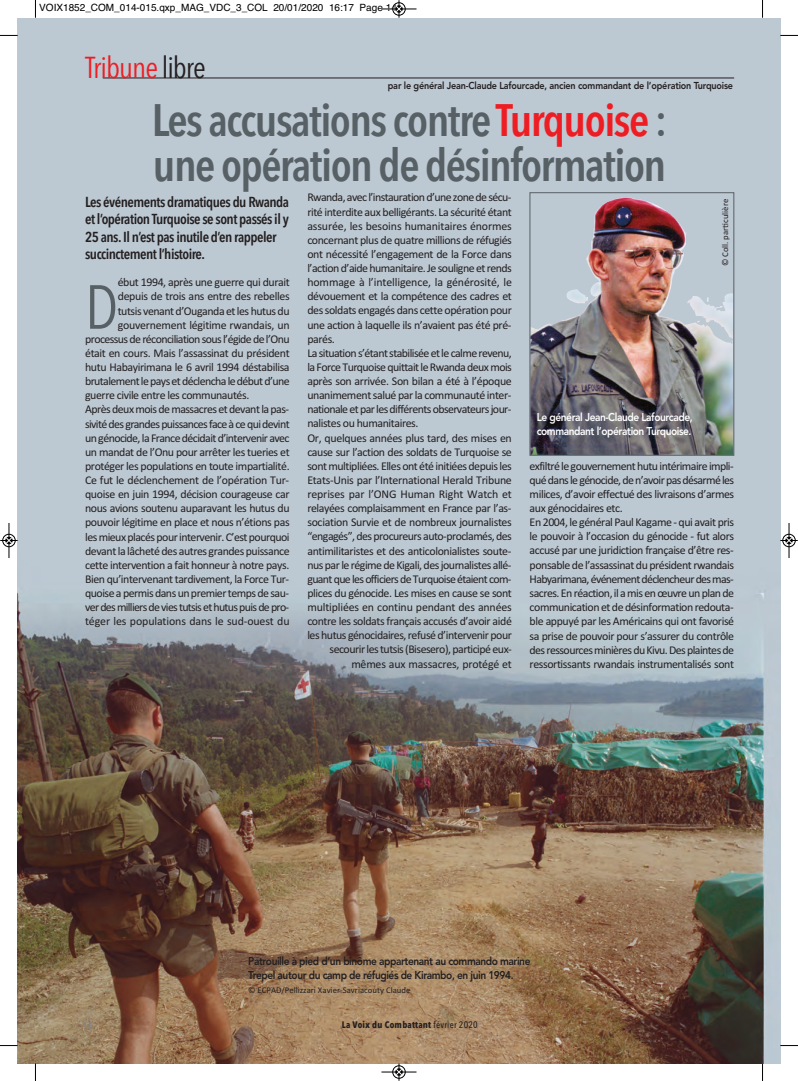
<style>
.page{position:relative;width:798px;height:1081px;background:#fff}
.page>*{position:absolute;margin:0;border:0;box-sizing:border-box;transform-origin:0 0}
.t1{font:61.5px "Avenir Next Condensed";color:#576065}
.t2{font:600 45px "Avenir Next Condensed";letter-spacing:-.035em;color:#576065}
.t3{font:30px "Avenir Next Condensed";letter-spacing:-.035em;color:#ee1d23}
.t4{font:600 14.38px/17.5px "Avenir Next Condensed";letter-spacing:-.035em;color:#231f20}
.t5{font:11.88px/14.1px "Calibri";letter-spacing:-.035em;color:#231f20;text-align:justify}
.t6{font:800 11.25px/14.1px "Avenir";letter-spacing:-.04em;color:#231f20;scale:.9 1}
.t7{font:800 11.25px "Avenir";letter-spacing:-.04em;color:#fff;scale:.9 1}
.t8{font:500 11.25px "Avenir Next Condensed";color:#808285}
.t9{font:800 10px "Avenir";letter-spacing:-.02em;color:#231f20;scale:.9 1}
.t10{font:10px "Helvetica";color:#000}
.t11{font:700 9.38px "Avenir Next Condensed";letter-spacing:.025em;color:#231f20}
.t12{font:8.75px "Calibri";color:#231f20}
.s1{color:#231f20}
.s2{color:#ee1d23}
.s3{font-weight:500}
</style>
<div class="page">
<img style="left:18px;top:18px;width:762px;height:1045px">
<hr style="left:103px;top:78px;width:630px;height:1px;background:#231f20">
<img style="left:531px;top:198px;width:200px;height:255px">
<div style="left:529px;top:192px;width:204px;height:263px;border:1px solid #576065"></div>
<svg style="left:35px;top:0;width:1px;height:18px"></svg>
<svg style="left:0;top:35px;width:18px;height:1px"></svg>
<svg style="left:762px;top:0;width:1px;height:18px"></svg>
<svg style="left:780px;top:35px;width:17px;height:1px"></svg>
<svg style="left:35px;top:1063px;width:1px;height:18px"></svg>
<svg style="left:0;top:1045px;width:18px;height:1px"></svg>
<svg style="left:761px;top:1063px;width:2px;height:18px"></svg>
<svg style="left:780px;top:1045px;width:17px;height:1px"></svg>
<div style="left:392px;top:2px;width:13px;height:14px;border:1px solid #fff;border-radius:50%"></div>
<hr style="left:381px;top:9px;width:35px;height:1px;background:#000">
<div style="left:392px;top:3px;width:13px;height:12px;border:1px solid #000;border-radius:50%"></div>
<svg style="left:395px;top:0;width:7px;height:18px"></svg>
<hr style="left:381px;top:1072px;width:35px;height:1px;background:#000">
<div style="left:392px;top:1065px;width:13px;height:13px;border:1px solid #000;border-radius:50%"></div>
<svg style="left:395px;top:1063px;width:7px;height:17px"></svg>
<div style="left:2px;top:534px;width:14px;height:13px;border:1px solid #fff;border-radius:50%"></div>
<hr style="left:9px;top:523px;width:1px;height:35px;background:#000">
<div style="left:3px;top:534px;width:12px;height:13px;border:1px solid #000;border-radius:50%"></div>
<svg style="left:0;top:537px;width:18px;height:7px"></svg>
<hr style="left:788px;top:523px;width:1px;height:35px;background:#000">
<div style="left:782px;top:534px;width:13px;height:13px;border:1px solid #000;border-radius:50%"></div>
<svg style="left:780px;top:537px;width:17px;height:7px"></svg>
<p class="t10" style="left:39px;top:4px;width:359px">VOIX1852_COM_014-015.qxp_MAG_VDC_3_COL 20/01/2020 16:17 Page 14</p>
<p class="t3" style="left:85px;top:50px;width:122px">Tribune <span class="s1">libre</span></p>
<p class="t9" style="left:387px;top:81px;width:385px">par le général Jean-Claude Lafourcade, ancien commandant de l’opération Turquoise</p>
<p class="t2" style="left:152px;top:95px;width:517px">Les accusations contre <span class="s2">Turquoise</span> :</p>
<p class="t2" style="left:153px;top:140px;width:514px">une opération de désinformation</p>
<p class="t5" style="left:307px;top:191px;width:206px">Rwanda, avec l’instauration d’une zone de sécu&shy;rité interdite aux belligérants. La sécurité étant assurée, les besoins humanitaires énormes concernant plus de quatre millions de réfugiés ont nécessité l’engagement de la Force dans l’action d’aide humanitaire. Je souligne et rends hommage à l’intelligence, la générosité, le dévouement et la compétence des cadres et des soldats engagés dans cette opération pour une action à laquelle ils n’avaient pas été pré&shy;parés.</p>
<p class="t5" style="left:307px;top:347px;width:206px">La situation s’étant stabilisée et le calme revenu, la Force Turquoise quittait le Rwanda deux mois après son arrivée. Son bilan a été à l’époque unanimement salué par la communauté inter&shy;nationale et par les différents observateurs jour&shy;nalistes ou humanitaires.</p>
<p class="t5" style="left:307px;top:431px;width:206px;text-align:right">Or, quelques années plus tard, des mises en cause sur l’action des soldats de Turquoise se sont multipliées. Elles ont été initiées depuis les Etats-Unis par l’International Herald Tribune reprises par l’ONG Human Right Watch et relayées complaisamment en France par l’as&shy;sociation Survie et de nombreux journalistes “engagés”, des procureurs auto-proclamés, des antimilitaristes et des anticolonialistes soute&shy;nus par le régime de Kigali, des journalistes allé&shy;guant que les officiers de Turquoise étaient com&shy;plices du génocide. Les mises en cause se sont multipliées en continu pendant des années contre les soldats français accusés d’avoir aidé les hutus génocidaires, refusé d’intervenir pour secourir les tutsis (Bisesero), participé eux&shy;mêmes aux massacres, protégé et</p>
<p class="t4" style="left:85px;top:193px;width:205px">Les événements dramatiques du Rwanda et l’opération Turquoise se sont passés il y 25 ans. Il n’est pas inutile d’en rappeler succinctement l’histoire.</p>
<p class="t1" style="left:85px;top:271px;width:35px">D</p>
<p class="t12" style="left:722px;top:266px;width:69px;rotate:-90deg">© Coll. particulière</p>
<p class="t5" style="left:118px;top:276px;width:173px">ébut 1994, après une guerre qui durait</p>
<p class="t5" style="left:118px;top:290px;width:173px">depuis de trois ans entre des rebelles</p>
<p class="t5" style="left:118px;top:304px;width:173px">tutsis venant d’Ouganda et les hutus du</p>
<p class="t5" style="left:118px;top:319px;width:173px">gouvernement légitime rwandais, un</p>
<p class="t5" style="left:85px;top:333px;width:206px">processus de réconciliation sous l’égide de l’Onu</p>
<p class="t5" style="left:85px;top:347px;width:206px">était en cours. Mais l’assassinat du président</p>
<p class="t5" style="left:85px;top:361px;width:206px">hutu Habayirimana le 6 avril 1994 déstabilisa</p>
<p class="t5" style="left:85px;top:375px;width:206px">brutalement le pays et déclencha le début d’une</p>
<p class="t5" style="left:85px;top:389px;width:166px">guerre civile entre les communautés.</p>
<p class="t5" style="left:85px;top:403px;width:206px">Après deux mois de massacres et devant la pas&shy;sivité des grandes puissances face à ce qui devint un génocide, la France décidait d’intervenir avec un mandat de l’Onu pour arrêter les tueries et protéger les populations en toute impartialité.<br>Ce fut le déclenchement de l’opération Tur&shy;quoise en juin 1994, décision courageuse car nous avions soutenu auparavant les hutus du pouvoir légitime en place et nous n’étions pas les mieux placés pour intervenir. C’est pourquoi devant la lâcheté des autres grandes puissance cette intervention a fait honneur à notre pays.</p>
<p class="t5" style="left:85px;top:573px;width:206px">Bien qu’intervenant tardivement, la Force Tur&shy;quoise a permis dans un premier temps de sau&shy;ver des milliers de vies tutsis et hutus puis de pro&shy;téger les populations dans le sud-ouest du</p>
<p class="t7" style="left:536px;top:412px;width:175px">Le général Jean-Claude Lafourcade,</p>
<p class="t7" style="left:536px;top:426px;width:173px">commandant l’opération Turquoise.</p>
<p class="t5" style="left:529px;top:460px;width:206px">exfiltré le gouvernement hutu intérimaire impli&shy;qué dans le génocide, de n’avoir pas désarmé les milices, d’avoir effectué des livraisons d’armes aux génocidaires etc.</p>
<p class="t5" style="left:529px;top:516px;width:206px">En 2004, le général Paul Kagame - qui avait pris le pouvoir à l’occasion du génocide - fut alors accusé par une juridiction française d’être res&shy;ponsable de l’assassinat du président rwandais Habyarimana, événement déclencheur des mas&shy;sacres. En réaction, il a mis en œuvre un plan de communication et de désinformation redouta&shy;ble appuyé par les Américains qui ont favorisé sa prise de pouvoir pour s’assurer du contrôle des ressources minières du Kivu. Des plaintes de ressortissants rwandais instrumentalisés sont</p>
<p class="t6" style="left:248px;top:954px;width:315px">Patrouille à pied d’un binôme appartenant au commando marine<br>Trepel autour du camp de réfugiés de Kirambo, en juin 1994.</p>
<p class="t12" style="left:248px;top:987px;width:164px">© ECPAD/Pellizzari Xavier-Savriacouty Claude</p>
<p class="t8" style="left:82px;top:1019px;width:12px">14</p>
<p class="t11" style="left:341px;top:1019px;width:137px">La Voix du Combattant <span class="s3">février 2020</span></p>
</div>
